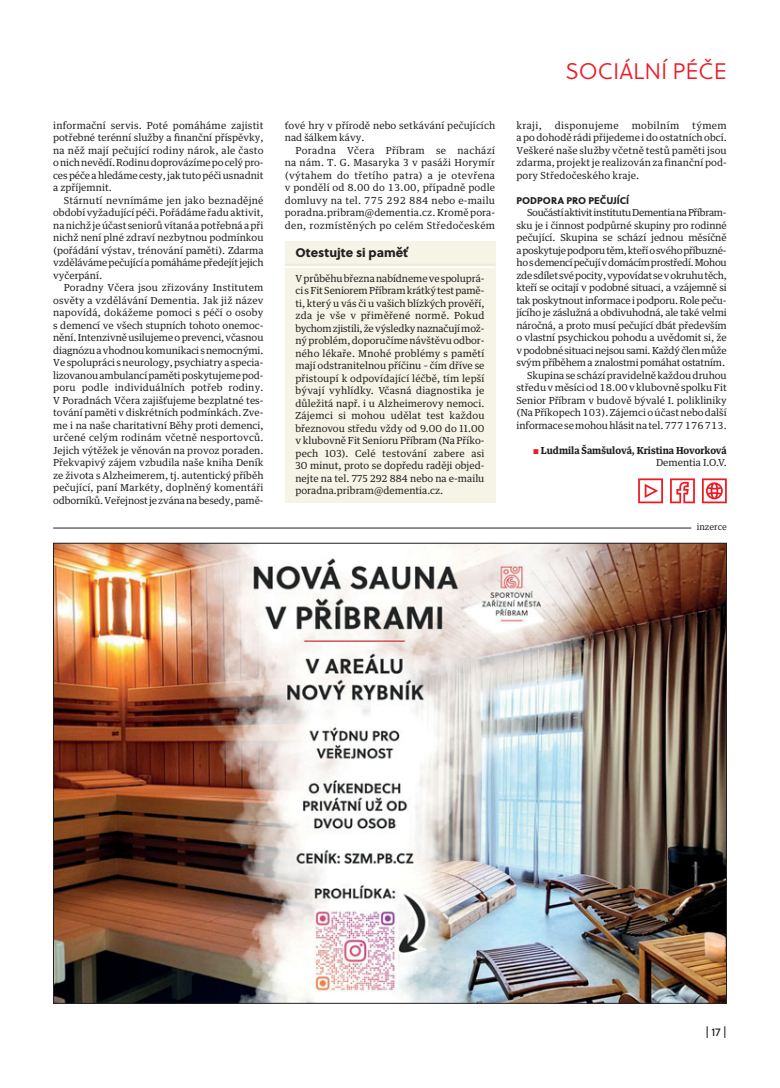
<style>
.page{position:relative;width:780px;height:1088px;background:#fff}
.page>*{position:absolute;margin:0;border:0;box-sizing:border-box;transform-origin:0 0}
.t1{font:22.5px "Soleil Lt";color:#ed1c24}
.t2{font:12.5px "Soleil Xb";color:#231f20}
.t3{font:11.25px "Soleil Bk";color:#231f20}
.t4{font:9.75px/12.5px "Guardian Text Egyp";letter-spacing:-.01em;color:#231f20;text-align:justify}
.t5{font:9.75px/12.5px "Guardian Text Egyp";letter-spacing:.01em;color:#231f20}
.t6{font:700 9.75px/12.5px "Guardian Text Egyp";color:#231f20;text-align:right}
.t7{font:9.75px "Guardian Text Egyp";letter-spacing:.035em;color:#231f20}
.t8{font:9.75px "Soleil Xb";color:#231f20}
.t9{font:8.75px "Guardian Text Egyp";color:#231f20}
.s1{font-family:"Soleil Bk";font-weight:400;font-size:9.62px;color:#ed1c24}
.s2{font-weight:400}
</style>
<div class="page">
<svg style="left:638px;top:478px;width:25px;height:25px"></svg>
<svg style="left:670px;top:478px;width:24px;height:25px"></svg>
<svg style="left:702px;top:478px;width:24px;height:25px"></svg>
<div style="left:285px;top:241px;width:210px;height:262px;background:#f6f4e6"></div>
<hr style="left:285px;top:264px;width:210px;height:2px;background:#edead8">
<hr style="left:285px;top:266px;width:210px;height:2px;background:#fff">
<hr style="left:53px;top:528px;width:638px;height:1px;background:#231f20">
<img style="left:55px;top:545px;width:669px;height:456px">
<p class="t4" style="left:53px;top:120px;width:212px">informační servis. Poté pomáháme zajistit potřebné terénní služby a finanční příspěvky, na něž mají pečující rodiny nárok, ale často o nich nevědí. Rodinu doprovázíme po celý pro&shy;ces péče a hledáme cesty, jak tuto péči usnadnit a zpříjemnit.</p>
<p class="t4" style="left:53px;top:195px;width:212px;text-indent:11px">Stárnutí nevnímáme jen jako beznadějné období vyžadující péči. Pořádáme řadu aktivit, na nichž je účast seniorů vítaná a potřebná a při nichž není plné zdraví nezbytnou podmínkou (pořádání výstav, trénování paměti). Zdarma vzděláváme pečující a pomáháme předejít jejich vyčerpání.</p>
<p class="t4" style="left:53px;top:282px;width:212px;text-indent:11px">Poradny Včera jsou zřizovány Institutem osvěty a vzdělávání Dementia. Jak již název napovídá, dokážeme pomoci s péčí o osoby s demencí ve všech stupních tohoto onemoc&shy;nění. Intenzivně usilujeme o prevenci, včasnou diagnózu a vhodnou komunikaci s nemocnými.<br>Ve spolupráci s neurology, psychiatry a specia&shy;lizovanou ambulancí paměti poskytujeme pod&shy;poru podle individuálních potřeb rodiny.<br>V Poradnách Včera zajišťujeme bezplatné tes&shy;tování paměti v diskrétních podmínkách. Zve&shy;me i na naše charitativní Běhy proti demenci, určené celým rodinám včetně nesportovců.<br>Jejich výtěžek je věnován na provoz poraden.<br>Překvapivý zájem vzbudila naše kniha Deník ze života s Alzheimerem, tj. autentický příběh pečující, paní Markéty, doplněný komentáři odborníků. Veřejnost je zvána na besedy, pamě-</p>
<p class="t5" style="left:285px;top:120px;width:212px">ťové hry v přírodě nebo setkávání pečujících nad šálkem kávy.</p>
<p class="t4" style="left:285px;top:145px;width:212px;text-indent:11px">Poradna Včera Příbram se nachází na nám. T. G. Masaryka 3 v pasáži Horymír (výtahem do třetího patra) a je otevřena v pondělí od 8.00 do 13.00, případně podle domluvy na tel. 775 292 884 nebo e-mailu poradna.pribram@dementia.cz. Kromě pora&shy;den, rozmístěných po celém Středočeském</p>
<p class="t2" style="left:295px;top:245px;width:114px">Otestujte si paměť</p>
<p class="t4" style="left:295px;top:273px;width:191px">V průběhu března nabídneme ve spoluprá&shy;ci s Fit Seniorem Příbram krátký test pamě&shy;ti, který u vás či u vašich blízkých prověří, zda je vše v přiměřené normě. Pokud bychom zjistili, že výsledky naznačují mož&shy;ný problém, doporučíme návštěvu odbor&shy;ného lékaře. Mnohé problémy s pamětí mají odstranitelnou příčinu – čím dříve se přistoupí k odpovídající léčbě, tím lepší bývají vyhlídky. Včasná diagnostika je důležitá např. i u Alzheimerovy nemoci.<br>Zájemci si mohou udělat test každou březnovou středu vždy od 9.00 do 11.00 v klubovně Fit Senioru Příbram (Na Příko&shy;pech 103). Celé testování zabere asi 30 minut, proto se dopředu raději objed&shy;nejte na tel. 775 292 884 nebo na e-mailu poradna.pribram@dementia.cz.</p>
<h1 class="t1" style="left:565px;top:58px;width:163px">SOCIÁLNÍ PÉČE</h1>
<p class="t4" style="left:516px;top:120px;width:212px;text-indent:176px">týmem a po dohodě rádi přijedeme i do ostatních obcí.<br>Veškeré naše služby včetně testů paměti jsou zdarma, projekt je realizován za finanční pod&shy;pory Středočeského kraje.</p>
<p class="t8" style="left:516px;top:195px;width:114px">PODPORA PRO PEČUJÍCÍ</p>
<p class="t4" style="left:516px;top:207px;width:212px;text-align:right">Součástí aktivit institutu Dementia na Příbram&shy;sku je i činnost podpůrné skupiny pro rodinné pečující. Skupina se schází jednou měsíčně aposkytuje podporu těm, kteří osvého příbuzné&shy;ho sdemencí pečují vdomácím prostředí. Mohou zde sdílet své pocity, vypovídat se vokruhu těch, kteří se ocitají v podobné situaci, a vzájemně si tak poskytnout informace i podporu. Role peču&shy;jícího je záslužná a obdivuhodná, ale také velmi náročná, a proto musí pečující dbát především o vlastní psychickou pohodu a uvědomit si, že v podobné situaci nejsou sami. Každý člen může svým příběhem a znalostmi pomáhat ostatním.<br>Skupina se schází pravidelně každou druhou středu v měsíci od 18.00 v klubovně spolku Fit Senior Příbram v budově bývalé I. polikliniky (Na Příkopech 103). Zájemci o účast nebo další informace se mohou hlásit na tel. 777 176 713.</p>
<p class="t6" style="left:533px;top:444px;width:195px"><span class="s1">S</span> Ludmila Šamšulová, Kristina Hovorková<br><span class="s2">Dementia I.O.V.</span></p>
<p class="t4" style="left:516px;top:120px;width:27px">kraji,</p>
<p class="t7" style="left:554px;top:121px;width:65px">disponujeme</p>
<p class="t7" style="left:631px;top:121px;width:49px">mobilním</p>
<p class="t9" style="left:696px;top:523px;width:32px">inzerce</p>
<p class="t3" style="left:705px;top:1026px;width:23px">| 17 |</p>
</div>
